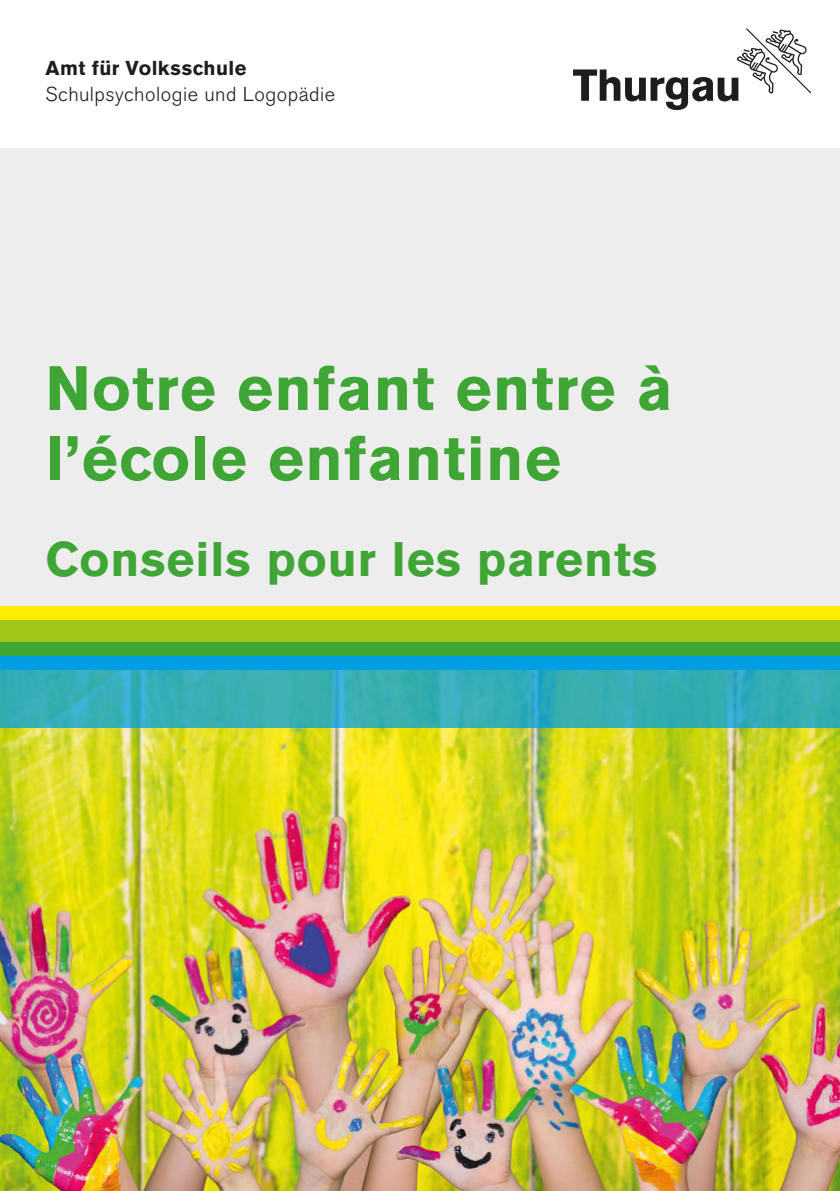
<style>
.page{position:relative;width:840px;height:1191px;background:#fff}
.page>*{position:absolute;margin:0;border:0;box-sizing:border-box;transform-origin:0 0}
.t1{font:700 62px/70px "Akzidenz Grotesk BE";letter-spacing:.02em;color:#3fa535}
.t2{font:700 48px "Akzidenz Grotesk BE";letter-spacing:.02em;color:#3fa535}
.t3{font:300 20px "Akzidenz Grotesk BE";letter-spacing:.025em;color:#1d1d1b}
.t4{font:700 20px "Akzidenz Grotesk BE";letter-spacing:.025em;color:#1d1d1b}
</style>
<div class="page">
<div style="left:0;top:148px;width:839px;height:458px;background:#ededed"></div>
<svg style="left:573px;top:28px;width:237px;height:82px"></svg>
<img style="left:0;top:727px;width:839px;height:464px">
<svg style="left:0;top:669px;width:839px;height:58px;background:#34adb6"></svg>
<div style="left:0;top:606px;width:839px;height:14px;background:#ffed00"></div>
<div style="left:0;top:656px;width:839px;height:13px;background:#009fe3"></div>
<div style="left:0;top:642px;width:839px;height:13px;background:#3fa535"></div>
<div style="left:0;top:620px;width:839px;height:22px;background:#a2c617"></div>
<p class="t4" style="left:45px;top:56px;width:202px">Amt für Volksschule</p>
<p class="t3" style="left:45px;top:83px;width:291px">Schulpsychologie und Logopädie</p>
<p class="t1" style="left:45px;top:354px;width:628px">Notre enfant entre à l’école enfantine</p>
<p class="t2" style="left:45px;top:531px;width:612px">Conseils pour les parents</p>
</div>
